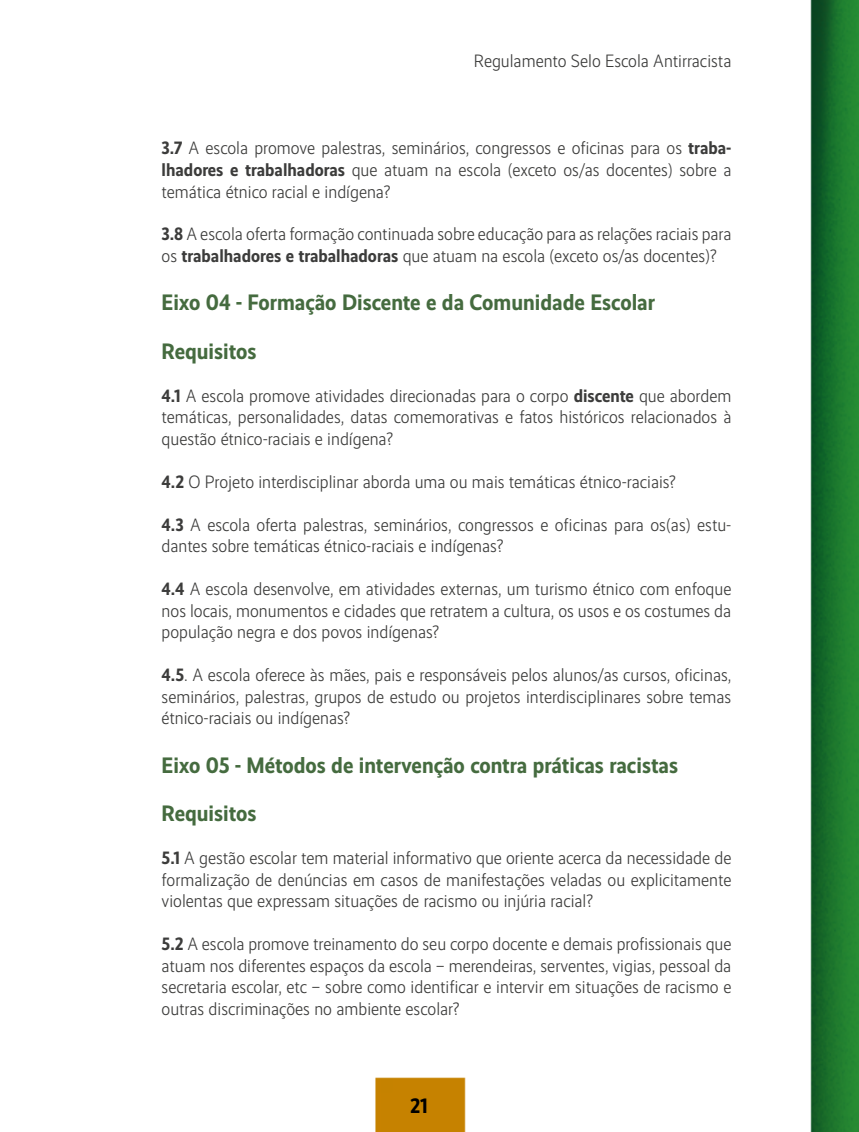
<style>
.page{position:relative;width:859px;height:1132px;background:#fff}
.page>*{position:absolute;margin:0;border:0;box-sizing:border-box;transform-origin:0 0}
.t1{font:700 22.5px/48.3px "Realist Narrow";color:#456b3f}
.t2{font:700 21px "Realist Narrow";color:#000}
.t3{font:300 18px/21.6px "Realist Narrow";color:#3c3c3b;text-align:justify}
.s1{font-weight:700}
</style>
<div class="page">
<img style="left:375px;top:0;width:484px;height:1131px">
<p class="t3" style="left:474px;top:51px;width:259px">Regulamento Selo Escola Antirracista</p>
<p class="t3" style="left:162px;top:137px;width:571px"><span class="s1">3.7</span> A escola promove palestras, seminários, congressos e oficinas para os <span class="s1">traba&shy;lhadores e trabalhadoras</span> que atuam na escola (exceto os/as docentes) sobre a temática étnico racial e indígena?</p>
<p class="t3" style="left:162px;top:224px;width:571px"><span class="s1">3.8</span> A escola oferta formação continuada sobre educação para as relações raciais para os <span class="s1">trabalhadores e trabalhadoras</span> que atuam na escola (exceto os/as docentes)?</p>
<p class="t1" style="left:162px;top:278px;width:495px">Eixo 04 - Formação Discente e da Comunidade Escolar<br>Requisitos</p>
<p class="t3" style="left:162px;top:384px;width:571px"><span class="s1">4.1</span> A escola promove atividades direcionadas para o corpo <span class="s1">discente</span> que abordem temáticas, personalidades, datas comemorativas e fatos históricos relacionados à questão étnico-raciais e indígena?</p>
<p class="t3" style="left:162px;top:471px;width:516px"><span class="s1">4.2</span> O Projeto interdisciplinar aborda uma ou mais temáticas étnico-raciais?</p>
<p class="t3" style="left:162px;top:513px;width:571px"><span class="s1">4.3</span> A escola oferta palestras, seminários, congressos e oficinas para os(as) estu&shy;dantes sobre temáticas étnico-raciais e indígenas?</p>
<p class="t3" style="left:162px;top:578px;width:571px"><span class="s1">4.4</span> A escola desenvolve, em atividades externas, um turismo étnico com enfoque nos locais, monumentos e cidades que retratem a cultura, os usos e os costumes da população negra e dos povos indígenas?</p>
<p class="t3" style="left:162px;top:664px;width:571px"><span class="s1">4.5</span>. A escola oferece às mães, pais e responsáveis pelos alunos/as cursos, oficinas, seminários, palestras, grupos de estudo ou projetos interdisciplinares sobre temas étnico-raciais ou indígenas?</p>
<p class="t1" style="left:162px;top:740px;width:518px">Eixo 05 - Métodos de intervenção contra práticas racistas<br>Requisitos</p>
<p class="t3" style="left:162px;top:847px;width:571px"><span class="s1">5.1</span> A gestão escolar tem material informativo que oriente acerca da necessidade de formalização de denúncias em casos de manifestações veladas ou explicitamente violentas que expressam situações de racismo ou injúria racial?</p>
<p class="t3" style="left:162px;top:933px;width:571px"><span class="s1">5.2</span> A escola promove treinamento do seu corpo docente e demais profissionais que atuam nos diferentes espaços da escola – merendeiras, serventes, vigias, pessoal da secretaria escolar, etc – sobre como identificar e intervir em situações de racismo e outras discriminações no ambiente escolar?</p>
<p class="t2" style="left:410px;top:1092px;width:19px">21</p>
</div>
